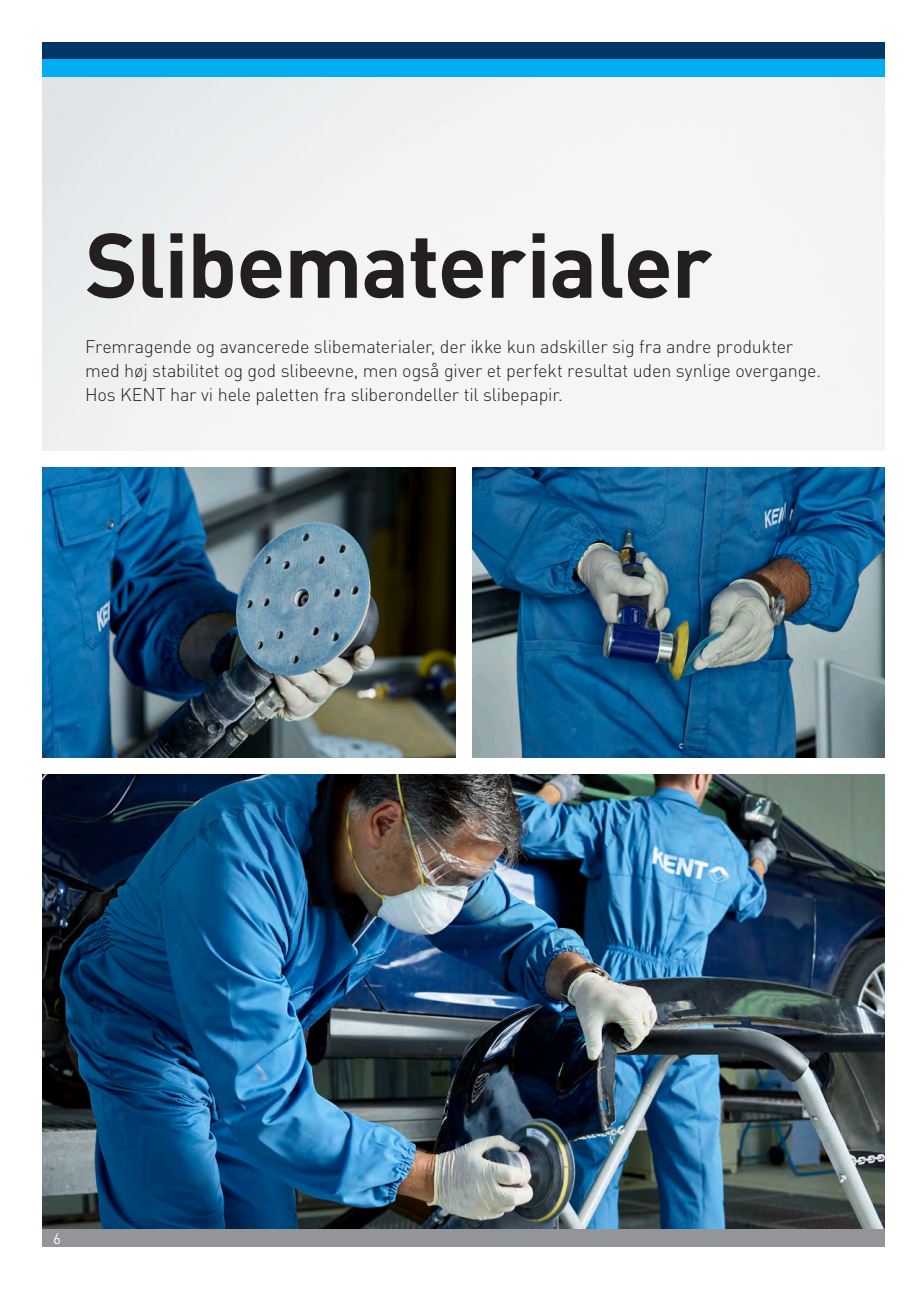
<style>
.page{position:relative;width:919px;height:1289px;background:#fff}
.page>*{position:absolute;margin:0;border:0;box-sizing:border-box;transform-origin:0 0}
.t1{font:700 90px "DIN";letter-spacing:-.02em;color:#231f20}
.t2{font:300 18px/24px "DIN";letter-spacing:-.01em;color:#231f20}
.t3{font:15px "DIN Pro";color:#fff}
</style>
<div class="page">
<img style="left:43px;top:774px;width:841px;height:455px">
<img style="left:472px;top:467px;width:412px;height:290px">
<img style="left:43px;top:467px;width:412px;height:290px">
<div style="left:43px;top:42px;width:841px;height:18px;background:#003766"></div>
<div style="left:43px;top:1229px;width:841px;height:17px;background:#939598"></div>
<div style="left:43px;top:60px;width:841px;height:17px;background:#00aeef"></div>
<h1 class="t1" style="left:85px;top:206px;width:628px">Slibematerialer</h1>
<p class="t2" style="left:85px;top:334px;width:737px">Fremragende og avancerede slibematerialer, der ikke kun adskiller sig fra andre produkter med høj stabilitet og god slibeevne, men også giver et perfekt resultat uden synlige overgange.<br>Hos KENT har vi hele paletten fra sliberondeller til slibepapir.</p>
<p class="t3" style="left:53px;top:1227px;width:9px">6</p>
</div>
